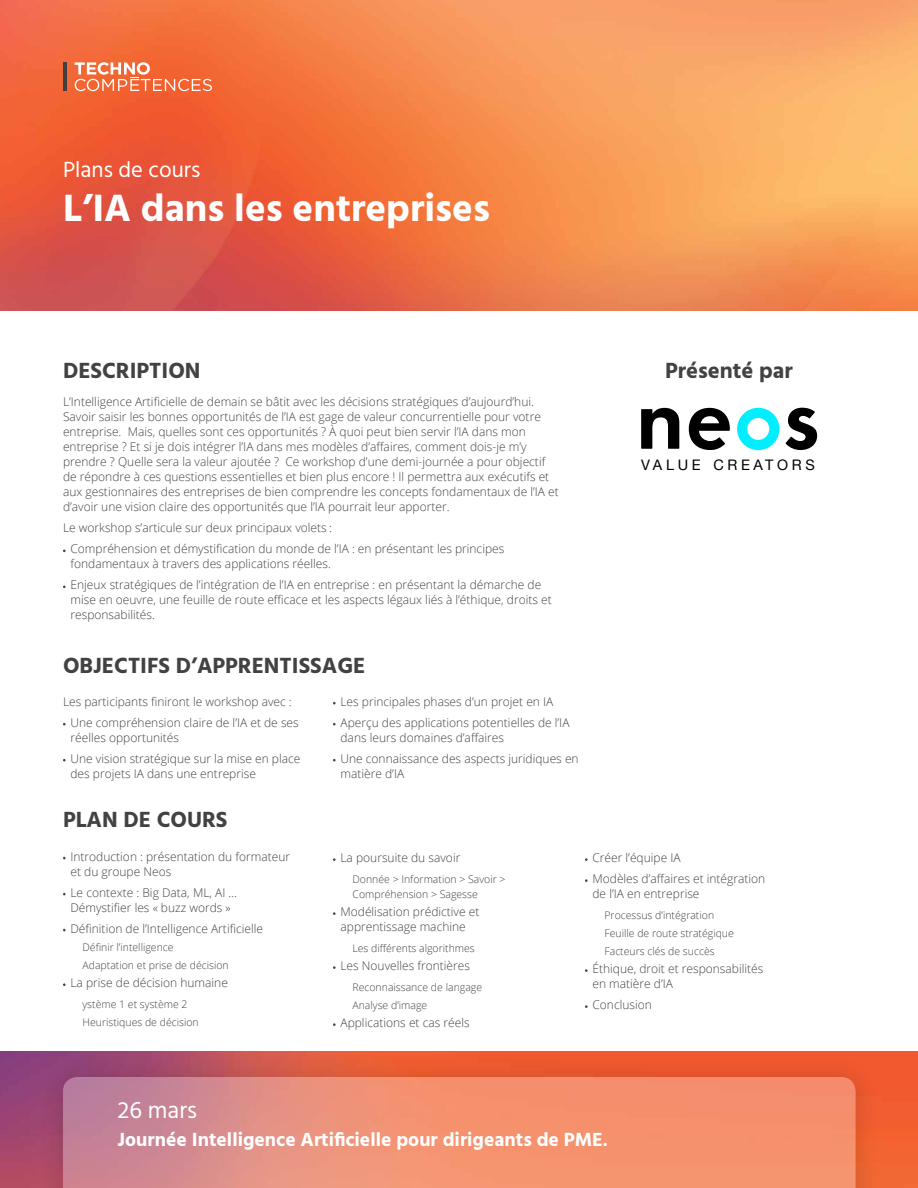
<style>
.page{position:relative;width:918px;height:1188px;background:#fff}
.page>*{position:absolute;margin:0;border:0;box-sizing:border-box;transform-origin:0 0}
.t1{font:700 39px "Hind";color:#fff}
.t2{font:24px "Hind";color:#fff}
.t3{font:700 22.5px "Hind";color:#424243}
.t4{font:22.5px "Hind";color:#fff}
.t5{font:700 19.5px "Hind";color:#fff}
.t6{font:14.55px "Helvetica Neue";letter-spacing:.25em;color:#000}
.t7{font:300 12px/15px "Open Sans";color:#424243}
.t8{font:300 10.5px/18px "Open Sans";color:#424243}
</style>
<div class="page">
<img style="left:0;top:1052px;width:918px;height:136px">
<div style="left:37px;top:1051px;width:844px;height:137px;background:#000;opacity:.5"></div>
<svg style="left:63px;top:1077px;width:793px;height:111px;fill:#f5906f"></svg>
<img style="left:0;top:0;width:918px;height:310px">
<hr style="left:63px;top:63px;width:4px;height:28px;background:#404042">
<svg style="left:75px;top:62px;width:137px;height:29px"></svg>
<svg style="left:641px;top:408px;width:38px;height:41px"></svg>
<svg style="left:786px;top:408px;width:31px;height:42px"></svg>
<svg style="left:737px;top:408px;width:42px;height:42px"></svg>
<svg style="left:689px;top:408px;width:41px;height:42px"></svg>
<h3 class="t4" style="left:63px;top:154px;width:139px">Plans de cours</h3>
<h1 class="t1" style="left:63px;top:184px;width:429px">L’IA dans les entreprises</h1>
<h3 class="t3" style="left:63px;top:357px;width:139px">DESCRIPTION</h3>
<p class="t7" style="left:63px;top:394px;width:497px">L’Intelligence Artificielle de demain se bâtit avec les décisions stratégiques d’aujourd’hui.<br>Savoir saisir les bonnes opportunités de l’IA est gage de valeur concurrentielle pour votre entreprise. Mais, quelles sont ces opportunités ? À quoi peut bien servir l’IA dans mon entreprise ? Et si je dois intégrer l’IA dans mes modèles d’affaires, comment dois-je m’y prendre ? Quelle sera la valeur ajoutée ? Ce workshop d’une demi-journée a pour objectif de répondre à ces questions essentielles et bien plus encore ! Il permettra aux exécutifs et aux gestionnaires des entreprises de bien comprendre les concepts fondamentaux de l’IA et d’avoir une vision claire des opportunités que l’IA pourrait leur apporter.</p>
<p class="t7" style="left:70px;top:517px;width:435px;line-height:21px;text-indent:-8px">Le workshop s’articule sur deux principaux volets :<br>Compréhension et démystification du monde de l’IA : en présentant les principes</p>
<p class="t7" style="left:70px;top:553px;width:472px;line-height:21px">fondamentaux à travers des applications réelles.<br>Enjeux stratégiques de l’intégration de l’IA en entreprise : en présentant la démarche de</p>
<p class="t7" style="left:70px;top:592px;width:483px">mise en oeuvre, une feuille de route efficace et les aspects légaux liés à l’éthique, droits et responsabilités.</p>
<h3 class="t3" style="left:63px;top:652px;width:304px">OBJECTIFS D’APPRENTISSAGE</h3>
<p class="t7" style="left:70px;top:691px;width:230px;line-height:21px;text-indent:-8px">Les participants finiront le workshop avec :<br>Une compréhension claire de l’IA et de ses</p>
<p class="t7" style="left:70px;top:727px;width:231px;line-height:21px">réelles opportunités<br>Une vision stratégique sur la mise en place</p>
<p class="t7" style="left:70px;top:766px;width:187px">des projets IA dans une entreprise</p>
<h3 class="t3" style="left:63px;top:807px;width:166px">PLAN DE COURS</h3>
<p class="t7" style="left:70px;top:849px;width:221px">Introduction : présentation du formateur et du groupe Neos</p>
<p class="t7" style="left:70px;top:885px;width:168px">Le contexte : Big Data, ML, AI …<br>Démystifier les « buzz words »</p>
<p class="t7" style="left:70px;top:921px;width:194px">Définition de l’Intelligence Artificielle</p>
<p class="t8" style="left:82px;top:938px;width:148px">Définir l’intelligence<br>Adaptation et prise de décision</p>
<p class="t7" style="left:70px;top:975px;width:159px">La prise de décision humaine</p>
<p class="t8" style="left:82px;top:995px;width:118px">ystème 1 et système 2<br>Heuristiques de décision</p>
<p class="t7" style="left:340px;top:691px;width:231px;line-height:21px">Les principales phases d’un projet en IA<br>Aperçu des applications potentielles de l’IA</p>
<p class="t7" style="left:340px;top:727px;width:240px;line-height:21px">dans leurs domaines d’affaires<br>Une connaissance des aspects juridiques en</p>
<p class="t7" style="left:340px;top:766px;width:65px">matière d’IA</p>
<p class="t7" style="left:340px;top:850px;width:121px">La poursuite du savoir</p>
<p class="t8" style="left:352px;top:872px;width:155px;line-height:15px">Donnée &gt; Information &gt; Savoir &gt;<br>Compréhension &gt; Sagesse</p>
<p class="t7" style="left:340px;top:904px;width:140px">Modélisation prédictive et apprentissage machine</p>
<p class="t8" style="left:352px;top:939px;width:124px">Les différents algorithmes</p>
<p class="t7" style="left:340px;top:958px;width:131px">Les Nouvelles frontières</p>
<p class="t8" style="left:352px;top:978px;width:131px">Reconnaissance de langage<br>Analyse d’image</p>
<p class="t7" style="left:340px;top:1015px;width:131px">Applications et cas réels</p>
<h3 class="t3" style="left:665px;top:357px;width:129px">Présenté par</h3>
<p class="t6" style="left:641px;top:455px;width:175px">VALUE CREATORS</p>
<p class="t7" style="left:592px;top:847px;width:174px;line-height:21px">Créer l’équipe IA<br>Modèles d’affaires et intégration</p>
<p class="t7" style="left:592px;top:886px;width:109px">de l’IA en entreprise</p>
<p class="t8" style="left:604px;top:906px;width:131px">Processus d’intégration<br>Feuille de route stratégique<br>Facteurs clés de succès</p>
<p class="t7" style="left:592px;top:961px;width:172px">Éthique, droit et responsabilités en matière d’IA</p>
<p class="t7" style="left:592px;top:997px;width:61px">Conclusion</p>
<h2 class="t2" style="left:118px;top:1094px;width:81px">26 mars</h2>
<h3 class="t5" style="left:118px;top:1127px;width:492px">Journée Intelligence Artificielle pour dirigeants de PME.</h3>
</div>
